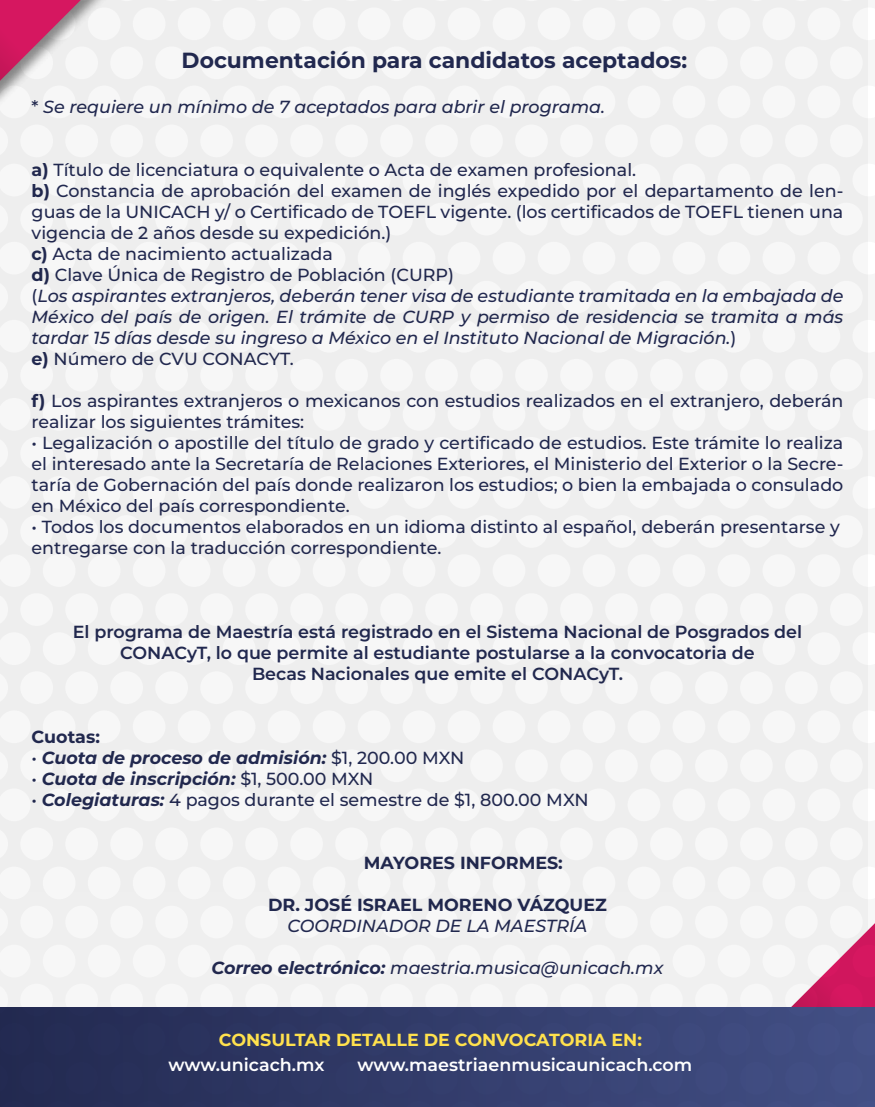
<style>
.page{position:relative;width:875px;height:1107px;background:#fff}
.page>*{position:absolute;margin:0;border:0;box-sizing:border-box;transform-origin:0 0}
.t1{font:700 21.88px "Montserrat";color:#222950}
.t2{font:500 17.5px/21px "Montserrat";color:#222950}
.t3{font:600 17.5px/21px "Montserrat";color:#222950;text-align:center}
.t4{font:italic 500 17.5px "Montserrat";color:#222950}
.t5{font:italic 700 17.5px "Montserrat";color:#222950}
.t6{font:700 17.5px "Montserrat";color:#222950}
.t7{font:600 17.5px "Montserrat";color:#fff}
.t8{font:700 17.5px "Montserrat";color:#ffe14d}
.s1{font-style:normal}
.s2{font-weight:700}
.s3{font-style:italic}
.s4{font-weight:500;font-style:normal}
.s5{font-weight:700;font-style:italic}
</style>
<div class="page">
<div style="left:0;top:0;width:868px;height:1106px;background:#f0f0f0"></div>
<svg style="left:0;top:1007px;width:763px;height:99px;background:#303a67"></svg>
<svg style="left:763px;top:923px;width:112px;height:183px"></svg>
<img style="left:0;top:0;width:102px;height:99px">
<svg style="left:0;top:0;width:81px;height:81px"></svg>
<p class="t1" style="left:182px;top:45px;width:507px">Documentación para candidatos aceptados:</p>
<p class="t4" style="left:32px;top:95px;width:575px"><span class="s1">*</span> Se requiere un mínimo de 7 aceptados para abrir el programa.</p>
<p class="t2" style="left:32px;top:159px;width:813px"><span class="s2">a)</span> Título de licenciatura o equivalente o Acta de examen profesional.<br><span class="s2">b)</span> Constancia de aprobación del examen de inglés expedido por el departamento de len&shy;guas de la UNICACH y/ o Certificado de TOEFL vigente. (los certificados de TOEFL tienen una vigencia de 2 años desde su expedición.)<br><span class="s2">c)</span> Acta de nacimiento actualizada<br><span class="s2">d)</span> Clave Única de Registro de Población (CURP)<br>(<span class="s3">Los aspirantes extranjeros, deberán tener visa de estudiante tramitada en la embajada de México del país de origen. El trámite de CURP y permiso de residencia se tramita a más tardar 15 días desde su ingreso a México en el Instituto Nacional de Migración.</span>)<br><span class="s2">e)</span> Número de CVU CONACYT.</p>
<p class="t2" style="left:32px;top:390px;width:813px"><span class="s2">f)</span> Los aspirantes extranjeros o mexicanos con estudios realizados en el extranjero, deberán realizar los siguientes trámites:</p>
<p class="t2" style="left:32px;top:432px;width:813px;text-align:justify">• Legalización o apostille del título de grado y certificado de estudios. Este trámite lo realiza el interesado ante la Secretaría de Relaciones Exteriores, el Ministerio del Exterior o la Secre&shy;taría de Gobernación del país donde realizaron los estudios; o bien la embajada o consulado en México del país correspondiente.</p>
<p class="t2" style="left:32px;top:516px;width:810px">• Todos los documentos elaborados en un idioma distinto al español, deberán presentarse y entregarse con la traducción correspondiente.</p>
<p class="t3" style="left:73px;top:621px;width:731px">El programa de Maestría está registrado en el Sistema Nacional de Posgrados del<br>CONACyT, lo que permite al estudiante postularse a la convocatoria de<br>Becas Nacionales que emite el CONACyT.</p>
<p class="t6" style="left:32px;top:725px;width:70px">Cuotas:</p>
<p class="t5" style="left:32px;top:746px;width:434px"><span class="s4">•</span> Cuota de proceso de admisión: <span class="s4">$1, 200.00 MXN</span></p>
<p class="t5" style="left:32px;top:767px;width:343px"><span class="s4">•</span> Cuota de inscripción: <span class="s4">$1, 500.00 MXN</span></p>
<p class="t2" style="left:32px;top:789px;width:559px">• <span class="s5">Colegiaturas:</span> 4 pagos durante el semestre de $1, 800.00 MXN</p>
<p class="t6" style="left:364px;top:851px;width:200px">MAYORES INFORMES:</p>
<p class="t6" style="left:268px;top:893px;width:340px">DR. JOSÉ ISRAEL MORENO VÁZQUEZ</p>
<p class="t4" style="left:287px;top:914px;width:301px">COORDINADOR DE LA MAESTRÍA</p>
<p class="t4" style="left:212px;top:956px;width:453px"><span class="s2">Correo electrónico:</span> maestria.musica@unicach.mx</p>
<p class="t8" style="left:219px;top:1027px;width:425px">CONSULTAR DETALLE DE CONVOCATORIA EN:</p>
<p class="t7" style="left:169px;top:1053px;width:157px">www.unicach.mx</p>
<p class="t7" style="left:358px;top:1053px;width:336px">www.maestriaenmusicaunicach.com</p>
</div>
